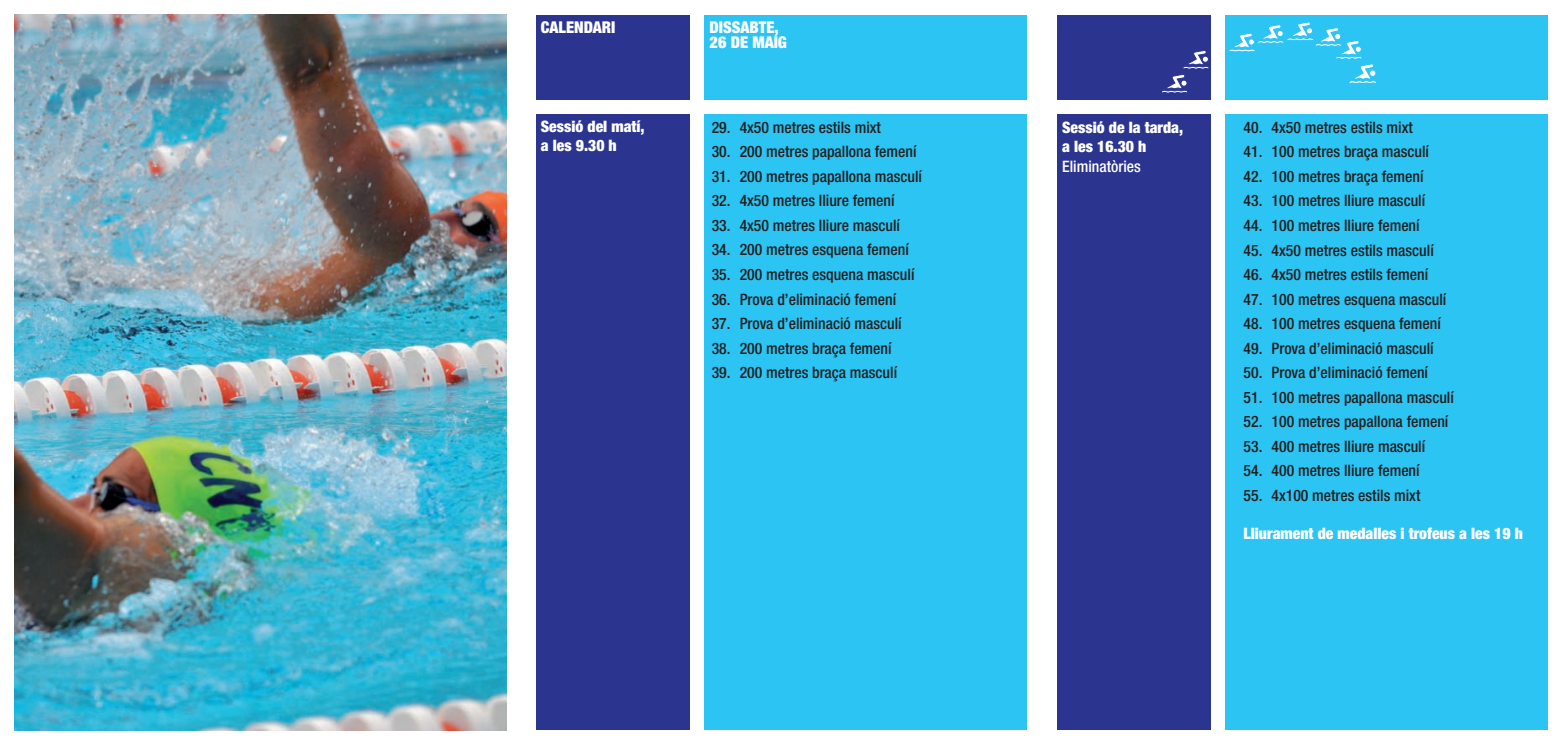
<style>
.page{position:relative;width:1563px;height:745px;background:#fff}
.page>*{position:absolute;margin:0;border:0;box-sizing:border-box;transform-origin:0 0}
.t1{font:900 condensed 16.28px/14.7px "Helvetica Neue LT";color:#fff}
.t2{font:500 condensed 15.75px "Helvetica Neue LT";color:#231f20}
.t3{font:900 condensed 15.75px/19.2px "Helvetica Neue LT";color:#fff}
.t4{font:500 condensed 15.75px "Helvetica Neue LT";color:#fff}
</style>
<div class="page">
<div style="left:1057px;top:15px;width:153px;height:84px;background:#2b358f"></div>
<div style="left:536px;top:15px;width:154px;height:84px;background:#2b358f"></div>
<div style="left:704px;top:15px;width:323px;height:84px;background:#2bc4f3"></div>
<div style="left:536px;top:114px;width:154px;height:615px;background:#2b358f"></div>
<div style="left:1225px;top:15px;width:323px;height:84px;background:#2bc4f3"></div>
<div style="left:1057px;top:114px;width:153px;height:615px;background:#2b358f"></div>
<div style="left:1225px;top:114px;width:323px;height:615px;background:#2bc4f3"></div>
<div style="left:704px;top:114px;width:323px;height:615px;background:#2bc4f3"></div>
<svg style="left:1162px;top:50px;width:47px;height:43px"></svg>
<svg style="left:1229px;top:22px;width:148px;height:62px"></svg>
<img style="left:15px;top:15px;width:491px;height:714px">
<p class="t1" style="left:541px;top:20px;width:76px">CALENDARI</p>
<p class="t1" style="left:709px;top:20px;width:79px">DISSABTE,<br>26 DE MAIG</p>
<p class="t3" style="left:541px;top:116px;width:105px">Sessió del matí, a les 9.30 h</p>
<p class="t3" style="left:1062px;top:118px;width:123px">Sessió de la tarda, a les 16.30 h</p>
<p class="t4" style="left:1062px;top:157px;width:80px">Eliminatòries</p>
<p class="t2" style="left:712px;top:118px;width:171px">29. 4x50 metres estils mixt</p>
<p class="t2" style="left:712px;top:142px;width:206px">30. 200 metres papallona femení</p>
<p class="t2" style="left:712px;top:167px;width:212px">31. 200 metres papallona masculí</p>
<p class="t2" style="left:712px;top:191px;width:184px">32. 4x50 metres lliure femení</p>
<p class="t2" style="left:712px;top:216px;width:190px">33. 4x50 metres lliure masculí</p>
<p class="t2" style="left:712px;top:240px;width:199px">34. 200 metres esquena femení</p>
<p class="t2" style="left:712px;top:265px;width:204px">35. 200 metres esquena masculí</p>
<p class="t2" style="left:712px;top:289px;width:186px">36. Prova d’eliminació femení</p>
<p class="t2" style="left:712px;top:314px;width:192px">37. Prova d’eliminació masculí</p>
<p class="t2" style="left:712px;top:338px;width:181px">38. 200 metres braça femení</p>
<p class="t2" style="left:712px;top:363px;width:187px">39. 200 metres braça masculí</p>
<p class="t2" style="left:1243px;top:118px;width:171px">40. 4x50 metres estils mixt</p>
<p class="t2" style="left:1243px;top:142px;width:187px">41. 100 metres braça masculí</p>
<p class="t2" style="left:1243px;top:167px;width:181px">42. 100 metres braça femení</p>
<p class="t2" style="left:1243px;top:191px;width:183px">43. 100 metres lliure masculí</p>
<p class="t2" style="left:1243px;top:216px;width:178px">44. 100 metres lliure femení</p>
<p class="t2" style="left:1243px;top:240px;width:192px">45. 4x50 metres estils masculí</p>
<p class="t2" style="left:1243px;top:265px;width:186px">46. 4x50 metres estils femení</p>
<p class="t2" style="left:1243px;top:289px;width:204px">47. 100 metres esquena masculí</p>
<p class="t2" style="left:1243px;top:314px;width:199px">48. 100 metres esquena femení</p>
<p class="t2" style="left:1243px;top:338px;width:192px">49. Prova d’eliminació masculí</p>
<p class="t2" style="left:1243px;top:363px;width:186px">50. Prova d’eliminació femení</p>
<p class="t2" style="left:1243px;top:387px;width:212px">51. 100 metres papallona masculí</p>
<p class="t2" style="left:1243px;top:412px;width:206px">52. 100 metres papallona femení</p>
<p class="t2" style="left:1243px;top:436px;width:183px">53. 400 metres lliure masculí</p>
<p class="t2" style="left:1243px;top:461px;width:178px">54. 400 metres lliure femení</p>
<p class="t2" style="left:1243px;top:485px;width:178px">55. 4x100 metres estils mixt</p>
<p class="t3" style="left:1243px;top:523px;width:281px">Lliurament de medalles i trofeus a les 19 h</p>
</div>
